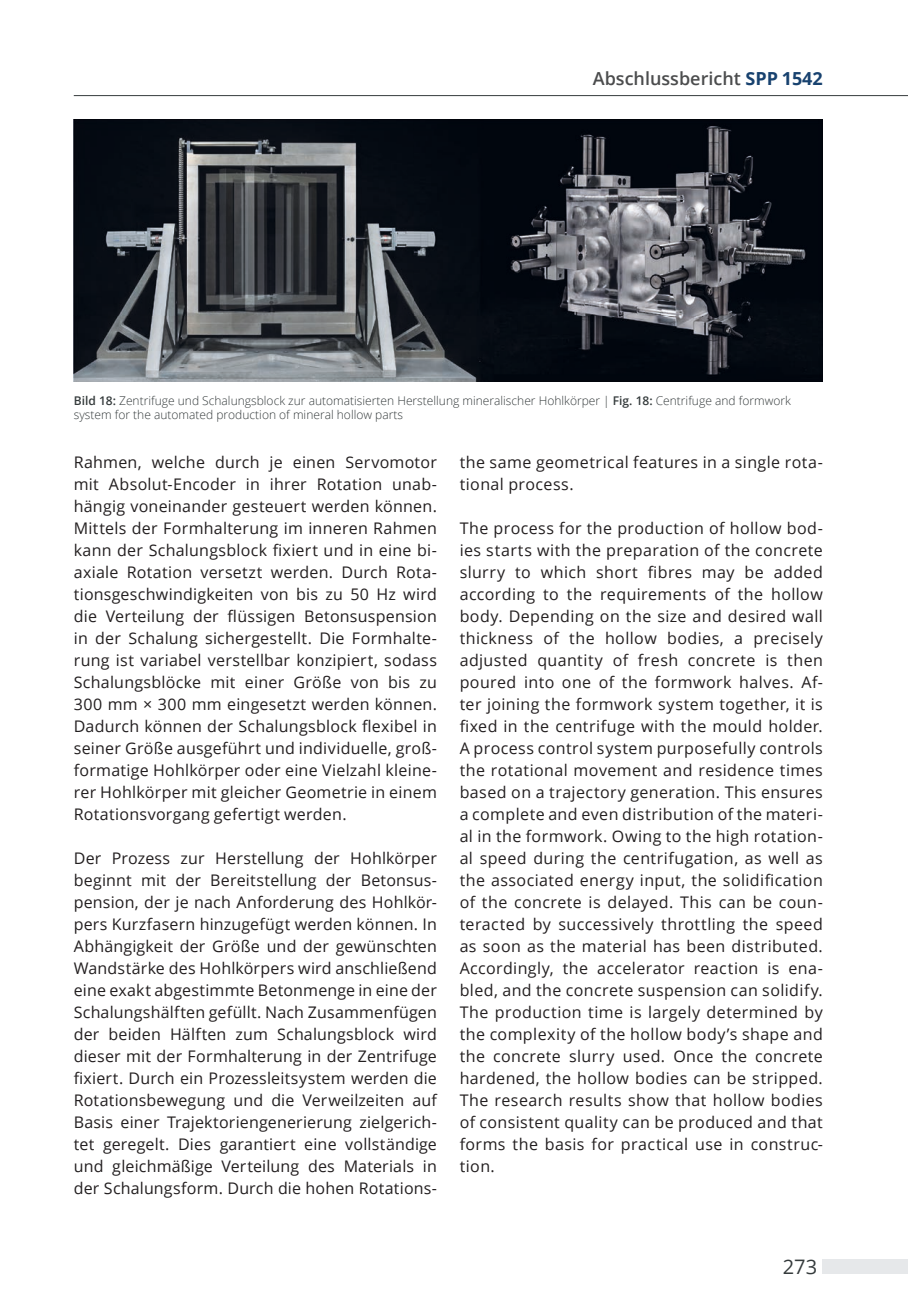
<style>
.page{position:relative;width:908px;height:1304px;background:#fff}
.page>*{position:absolute;margin:0;border:0;box-sizing:border-box;transform-origin:0 0}
.t1{font:20px "Open Sans Regular 2";color:#353b3c}
.t2{font:600 18px "Open Sans";color:#4b4c4d}
.t3{font:16px/22px "Open Sans Regular 2";letter-spacing:.02em;color:#231f20;text-align:justify}
.t4{font:16px "Open Sans";letter-spacing:.02em;color:#231f20}
.t5{font:12px/14.4px "Open Sans Light 2";color:#353b3c}
.s1{font-weight:700;color:#18426f}
.s2{font-family:"Open Sans";font-weight:600}
</style>
<div class="page">
<div style="left:822px;top:1259px;width:85px;height:15px;background:#e6e8ea"></div>
<hr style="left:74px;top:95px;width:833px;height:1px;background:#353b3c">
<img style="left:74px;top:119px;width:748px;height:263px">
<p class="t2" style="left:592px;top:66px;width:231px">Abschlussbericht <span class="s1">SPP 1542</span></p>
<p class="t5" style="left:74px;top:393px;width:718px"><span class="s2">Bild 18:</span> Zentrifuge und Schalungsblock zur automatisierten Herstellung mineralischer Hohlkörper | <span class="s2">Fig. 18:</span> Centrifuge and formwork system for the automated production of mineral hollow parts</p>
<p class="t3" style="left:74px;top:451px;width:364px">Rahmen, welche durch je einen Servomotor mit Absolut-Encoder in ihrer Rotation unab&shy;hängig voneinander gesteuert werden können.<br>Mittels der Formhalterung im inneren Rahmen</p>
<p class="t4" style="left:74px;top:539px;width:364px">kann der Schalungsblock fixiert und in eine bi-</p>
<p class="t3" style="left:74px;top:561px;width:364px">axiale Rotation versetzt werden. Durch Rota&shy;tionsgeschwindigkeiten von bis zu 50 Hz wird</p>
<p class="t4" style="left:74px;top:605px;width:364px">die Verteilung der flüssigen Betonsuspension</p>
<p class="t3" style="left:74px;top:627px;width:364px">in der Schalung sichergestellt. Die Formhalte&shy;rung ist variabel verstellbar konzipiert, sodass Schalungsblöcke mit einer Größe von bis zu 300 mm × 300 mm eingesetzt werden können.</p>
<p class="t4" style="left:74px;top:715px;width:364px">Dadurch können der Schalungsblock flexibel in</p>
<p class="t3" style="left:74px;top:737px;width:364px">seiner Größe ausgeführt und individuelle, groß&shy;formatige Hohlkörper oder eine Vielzahl kleine&shy;rer Hohlkörper mit gleicher Geometrie in einem Rotationsvorgang gefertigt werden.</p>
<p class="t3" style="left:74px;top:847px;width:364px">Der Prozess zur Herstellung der Hohlkörper beginnt mit der Bereitstellung der Betonsus&shy;pension, der je nach Anforderung des Hohlkör&shy;pers Kurzfasern hinzugefügt werden können. In Abhängigkeit der Größe und der gewünschten Wandstärke des Hohlkörpers wird anschließend eine exakt abgestimmte Betonmenge in eine der Schalungshälften gefüllt. Nach Zusammenfügen der beiden Hälften zum Schalungsblock wird dieser mit der Formhalterung in der Zentrifuge</p>
<p class="t4" style="left:74px;top:1067px;width:364px">fixiert. Durch ein Prozessleitsystem werden die</p>
<p class="t3" style="left:74px;top:1089px;width:364px">Rotationsbewegung und die Verweilzeiten auf Basis einer Trajektoriengenerierung zielgerich&shy;tet geregelt. Dies garantiert eine vollständige und gleichmäßige Verteilung des Materials in der Schalungsform. Durch die hohen Rotations-</p>
<p class="t3" style="left:459px;top:451px;width:364px">the same geometrical features in a single rota&shy;tional process.</p>
<p class="t3" style="left:459px;top:517px;width:364px">The process for the production of hollow bod&shy;ies starts with the preparation of the concrete</p>
<p class="t4" style="left:459px;top:561px;width:364px">slurry to which short fibres may be added</p>
<p class="t3" style="left:459px;top:583px;width:364px">according to the requirements of the hollow body. Depending on the size and desired wall thickness of the hollow bodies, a precisely adjusted quantity of fresh concrete is then poured into one of the formwork halves. Af&shy;ter joining the formwork system together, it is</p>
<p class="t4" style="left:459px;top:715px;width:364px">fixed in the centrifuge with the mould holder.</p>
<p class="t3" style="left:459px;top:737px;width:364px">A process control system purposefully controls the rotational movement and residence times based on a trajectory generation. This ensures a complete and even distribution of the materi&shy;al in the formwork. Owing to the high rotation&shy;al speed during the centrifugation, as well as</p>
<p class="t4" style="left:459px;top:869px;width:364px">the associated energy input, the solidification</p>
<p class="t3" style="left:459px;top:891px;width:364px">of the concrete is delayed. This can be coun&shy;teracted by successively throttling the speed as soon as the material has been distributed.<br>Accordingly, the accelerator reaction is ena&shy;bled, and the concrete suspension can solidify.<br>The production time is largely determined by the complexity of the hollow body’s shape and the concrete slurry used. Once the concrete hardened, the hollow bodies can be stripped.<br>The research results show that hollow bodies of consistent quality can be produced and that forms the basis for practical use in construc&shy;tion.</p>
<p class="t1" style="left:782px;top:1253px;width:36px">273</p>
</div>
